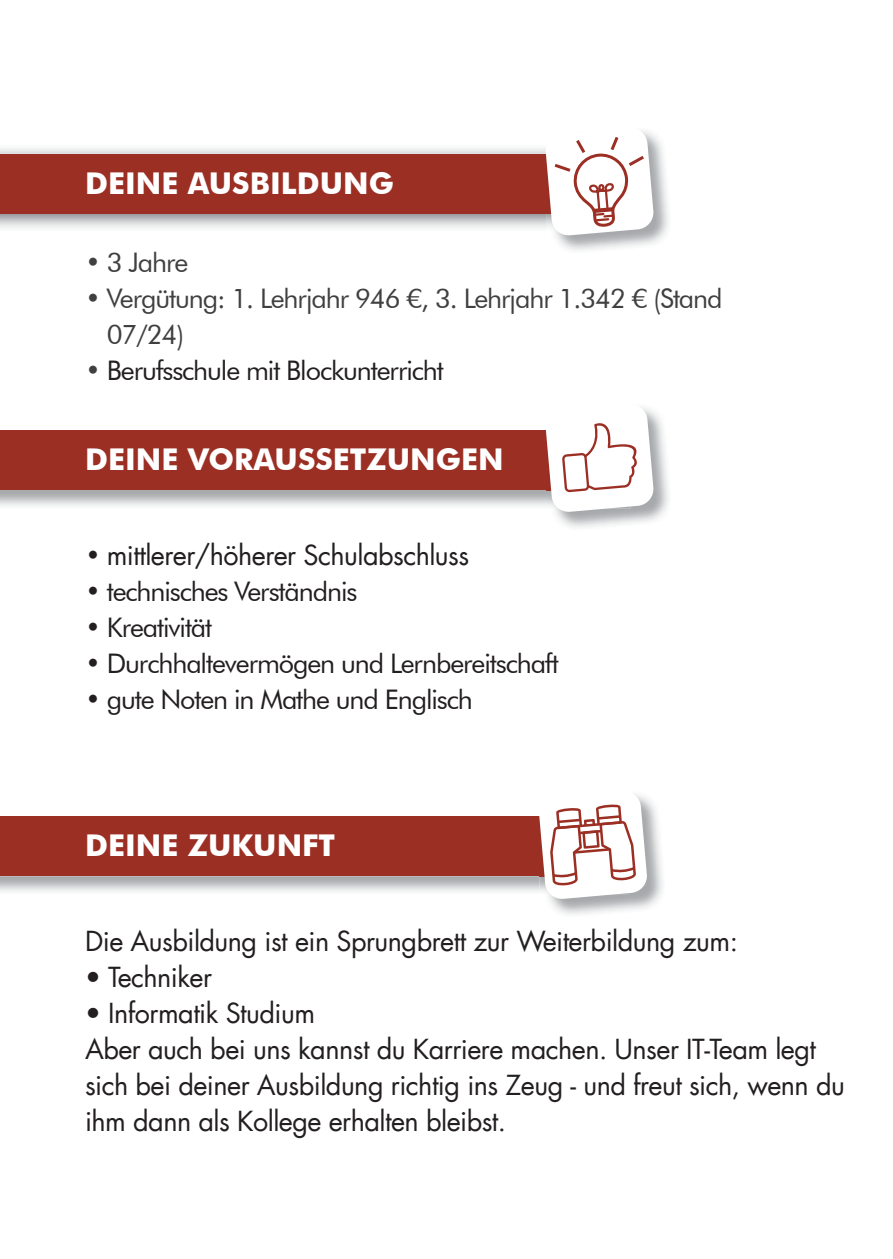
<style>
.page{position:relative;width:893px;height:1259px;background:#fff}
.page>*{position:absolute;margin:0;border:0;box-sizing:border-box;transform-origin:0 0}
.t1{font:700 30px "Futura BT";color:#fff}
.t2{font:27px/36px "Futura LT";letter-spacing:-.02em;color:#231f20}
.t3{font:27px "Futura BT";letter-spacing:-.04em;color:#231f20}
.t4{font:27px/36px "Futura BT";letter-spacing:-.04em;color:#404041}
.s1{color:#404041}
.s2{font-family:"Futura BT"}
</style>
<div class="page">
<img style="left:0;top:148px;width:545px;height:80px">
<div style="left:0;top:154px;width:570px;height:59px;background:#9b2f24"></div>
<img style="left:556px;top:136px;width:113px;height:115px">
<svg style="left:545px;top:130px;width:109px;height:106px"></svg>
<div style="left:0;top:430px;width:612px;height:60px;background:#9b2f24"></div>
<img style="left:555px;top:413px;width:114px;height:115px">
<svg style="left:545px;top:407px;width:109px;height:105px"></svg>
<div style="left:0;top:816px;width:612px;height:60px;background:#9b2f24"></div>
<img style="left:549px;top:800px;width:114px;height:115px">
<svg style="left:538px;top:794px;width:110px;height:105px"></svg>
<p class="t1" style="left:85px;top:165px;width:310px">DEINE AUSBILDUNG</p>
<p class="t4" style="left:85px;top:244px;width:105px">• 3 Jahre</p>
<p class="t4" style="left:107px;top:280px;width:617px;text-indent:-22px">• Vergütung: 1. Lehrjahr 946 €, 3. Lehrjahr 1.342 € (Stand<br>07/24)</p>
<p class="t3" style="left:85px;top:354px;width:360px"><span class="s1">•</span> Berufsschule mit Blockunterricht</p>
<p class="t1" style="left:85px;top:441px;width:420px">DEINE VORAUSSETZUNGEN</p>
<p class="t2" style="left:85px;top:537px;width:386px"><span class="s2">•</span> mittlerer/höherer Schulabschluss</p>
<p class="t3" style="left:85px;top:575px;width:274px">• technisches Verständnis</p>
<p class="t3" style="left:85px;top:611px;width:129px">• Kreativität</p>
<p class="t3" style="left:85px;top:647px;width:475px">• Durchhaltevermögen und Lernbereitschaft</p>
<p class="t3" style="left:85px;top:683px;width:389px">• gute Noten in Mathe und Englisch</p>
<p class="t1" style="left:85px;top:827px;width:252px">DEINE ZUKUNFT</p>
<p class="t2" style="left:85px;top:923px;width:654px">Die Ausbildung ist ein Sprungbrett zur Weiterbildung zum:</p>
<p class="t2" style="left:85px;top:959px;width:129px">• Techniker</p>
<p class="t2" style="left:85px;top:995px;width:761px">• Informatik Studium<br>Aber auch bei uns kannst du Karriere machen. Unser IT-Team legt sich bei deiner Ausbildung richtig ins Zeug - und freut sich, wenn du ihm dann als Kollege erhalten bleibst.</p>
</div>
